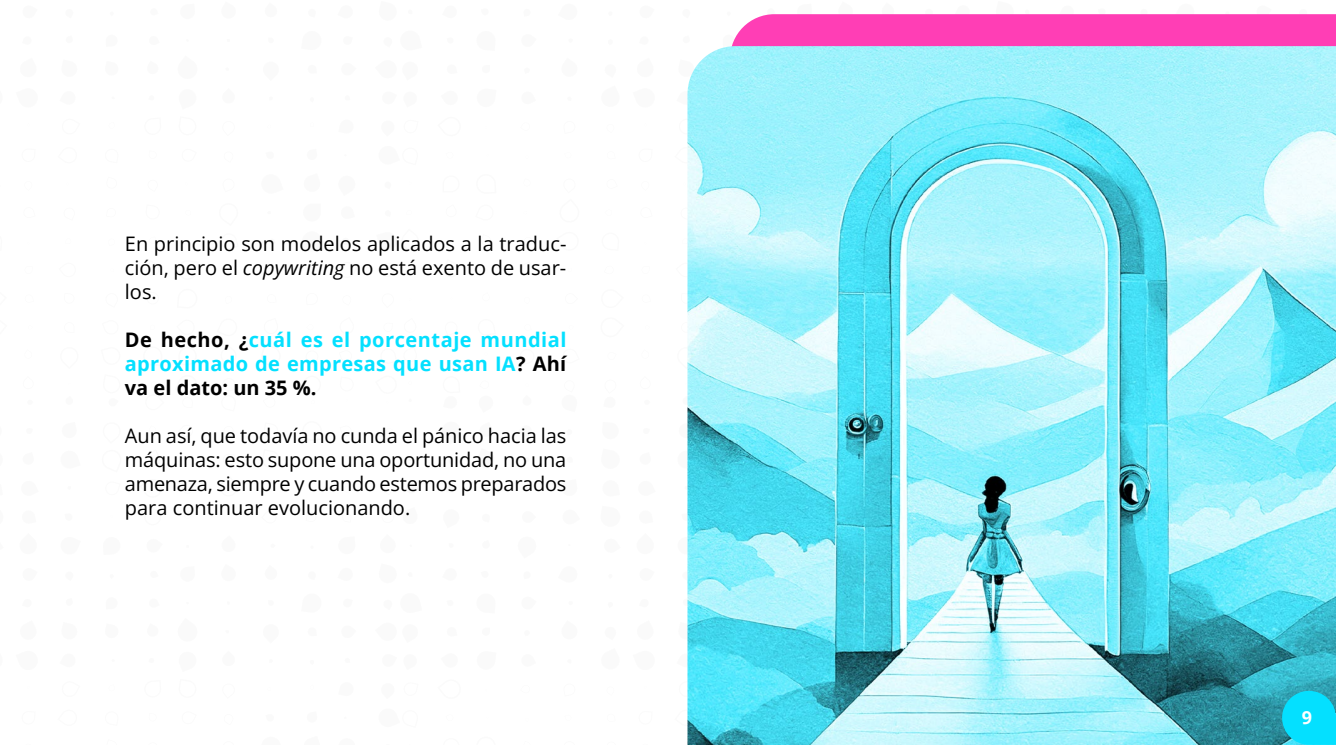
<style>
.page{position:relative;width:1336px;height:745px;background:#fff}
.page>*{position:absolute;margin:0;border:0;box-sizing:border-box;transform-origin:0 0}
.t1{font:20px/24px "Open Sans";color:#000;text-align:justify}
.t2{font:700 20px/24px "Open Sans";letter-spacing:.015em;color:#04e0ff;text-align:justify}
.t3{font:700 18px "Open Sans";color:#fff}
.s1{font-style:italic}
.s2{color:#000}
</style>
<div class="page">
<div style="left:732px;top:14px;width:604px;height:32px;background:#ff3eb5"></div>
<img style="left:687px;top:46px;width:649px;height:698px">
<svg style="left:1282px;top:679px;width:54px;height:65px;background:#12cde8"></svg>
<p class="t1" style="left:125px;top:231px;width:443px">En principio son modelos aplicados a la traduc&shy;ción, pero el <span class="s1">copywriting</span> no está exento de usar&shy;los.</p>
<p class="t2" style="left:125px;top:327px;width:443px"><span class="s2">De hecho, ¿</span>cuál es el porcentaje mundial aproximado de empresas que usan IA<span class="s2">? Ahí va el dato: un 35 %.</span></p>
<p class="t1" style="left:125px;top:423px;width:443px">Aun así, que todavía no cunda el pánico hacia las máquinas: esto supone una oportunidad, no una amenaza, siempre y cuando estemos preparados para continuar evolucionando.</p>
<p class="t3" style="left:1302px;top:703px;width:12px">9</p>
</div>
